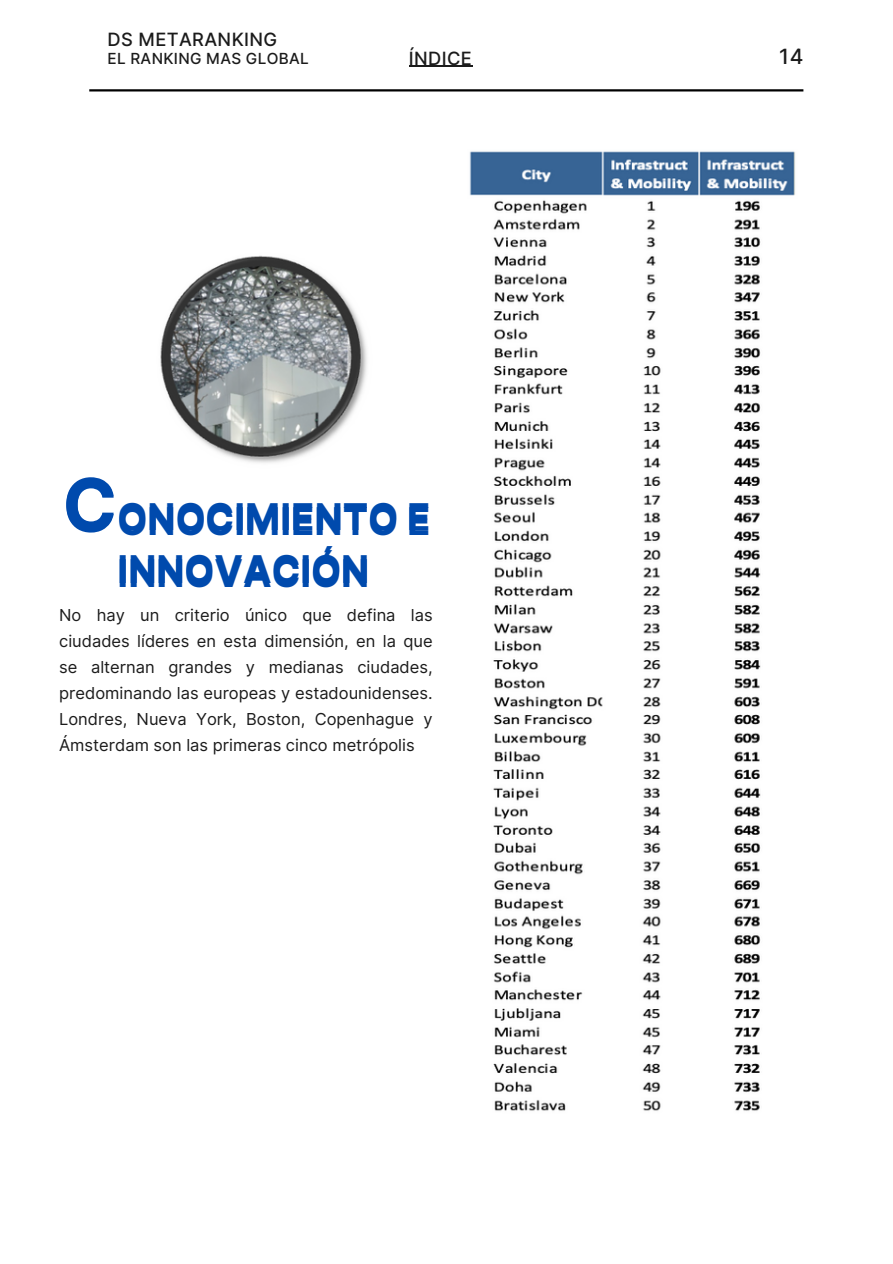
<style>
.page{position:relative;width:893px;height:1264px;background:#fff}
.page>*{position:absolute;margin:0;border:0;box-sizing:border-box;transform-origin:0 0}
.t1{font:700 72.3px "Inter";color:#004aad}
.t2{font:700 38.25px/52.8px "Inter";color:#004aad}
.t3{font:500 21px "Inter";color:#1b1b1b}
.t4{font:500 18.3px "Inter";letter-spacing:.02em;color:#1b1b1b}
.t5{font:16.5px/25.8px "Inter";color:#1b1b1b;text-align:justify}
.t6{font:500 15.3px "Inter";letter-spacing:.02em;color:#1b1b1b}
</style>
<div class="page">
<hr style="left:89px;top:89px;width:714px;height:2px;background:#000">
<img style="left:469px;top:151px;width:326px;height:960px">
<img style="left:160px;top:255px;width:207px;height:208px">
<hr style="left:409px;top:66px;width:63px;height:1px;background:#1b1b1b">
<p class="t4" style="left:108px;top:28px;width:171px">DS METARANKING</p>
<p class="t6" style="left:108px;top:49px;width:203px">EL RANKING MAS GLOBAL</p>
<p class="t4" style="left:409px;top:47px;width:65px">ÍNDICE</p>
<p class="t3" style="left:779px;top:43px;width:26px">14</p>
<p class="t1" style="left:63px;top:462px;width:56px">C</p>
<p class="t2" style="left:118px;top:494px;width:314px">ONOCIMIENTO E<br>INNOVACIÓN</p>
<p class="t5" style="left:59px;top:602px;width:375px">No hay un criterio único que defina las ciudades líderes en esta dimensión, en la que se alternan grandes y medianas ciudades, predominando las europeas y estadounidenses.<br>Londres, Nueva York, Boston, Copenhague y Ámsterdam son las primeras cinco metrópolis</p>
</div>
